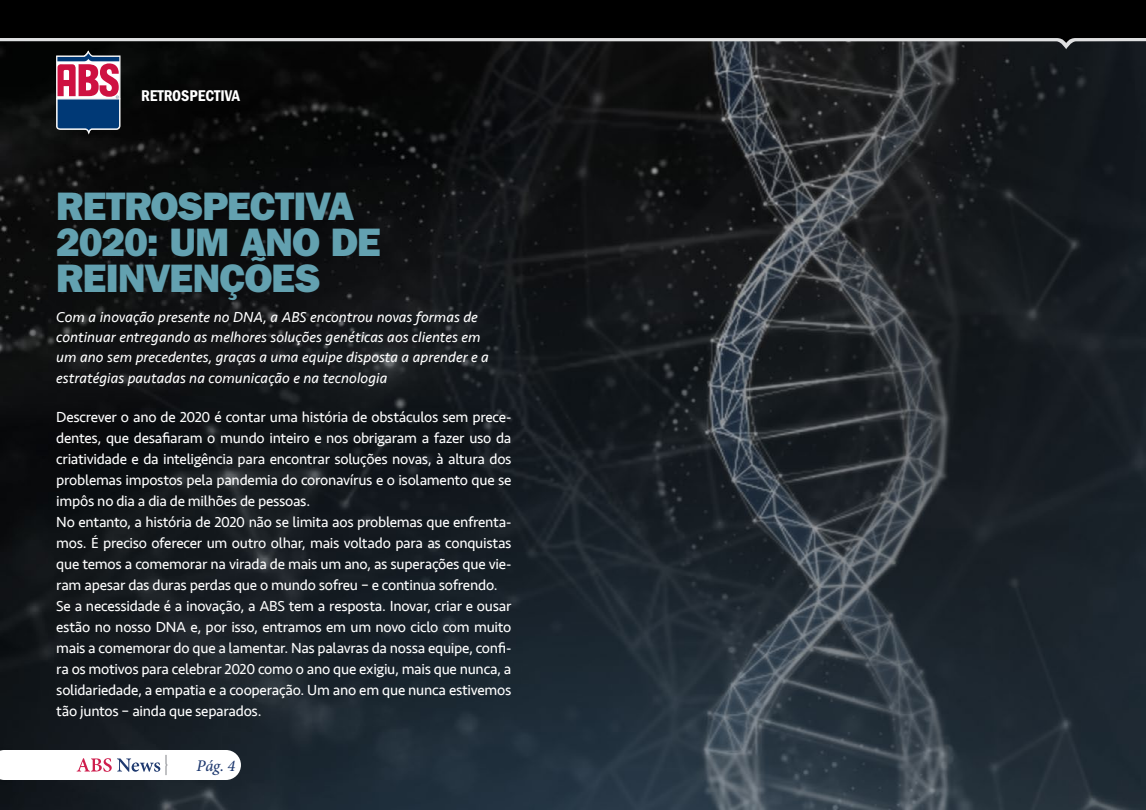
<style>
.page{position:relative;width:1146px;height:810px;background:#fff}
.page>*{position:absolute;margin:0;border:0;box-sizing:border-box;transform-origin:0 0}
.t1{font:39.9px/36px "ITC Franklin Gothic Std Hvy";letter-spacing:-.03em;color:#63a1b0}
.t2{font:italic 500 16.27px "Minion Pro";color:#1e396f}
.t3{font:16.05px "ITC Franklin Gothic Std Dm Cd";color:#fff}
.t4{font:15px/21px "Seravek";letter-spacing:-.02em;color:#fff}
.t5{font:italic 14.92px/20.4px "Seravek";color:#fff}
</style>
<div class="page">
<img style="left:0;top:133px;width:1145px;height:677px">
<div style="left:0;top:0;width:1145px;height:38px;background:#000"></div>
<svg style="left:0;top:750px;width:241px;height:30px"></svg>
<svg style="left:0;top:38px;width:1145px;height:95px;background:#1f1f22"></svg>
<p class="t3" style="left:141px;top:86px;width:100px">RETROSPECTIVA</p>
<h1 class="t1" style="left:56px;top:189px;width:326px">RETROSPECTIVA<br>2020: UM ANO DE<br>REINVENÇÕES</h1>
<p class="t5" style="left:56px;top:306px;width:434px">Com a inovação presente no DNA, a ABS encontrou novas formas de continuar entregando as melhores soluções genéticas aos clientes em um ano sem precedentes, graças a uma equipe disposta a aprender e a estratégias pautadas na comunicação e na tecnologia</p>
<p class="t4" style="left:56px;top:406px;width:456px">Descrever o ano de 2020 é contar uma história de obstáculos sem prece&shy;dentes, que desafiaram o mundo inteiro e nos obrigaram a fazer uso da criatividade e da inteligência para encontrar soluções novas, à altura dos problemas impostos pela pandemia do coronavírus e o isolamento que se impôs no dia a dia de milhões de pessoas.<br>No entanto, a história de 2020 não se limita aos problemas que enfrenta&shy;mos. É preciso oferecer um outro olhar, mais voltado para as conquistas que temos a comemorar na virada de mais um ano, as superações que vie&shy;ram apesar das duras perdas que o mundo sofreu – e continua sofrendo.<br>Se a necessidade é a inovação, a ABS tem a resposta. Inovar, criar e ousar estão no nosso DNA e, por isso, entramos em um novo ciclo com muito mais a comemorar do que a lamentar. Nas palavras da nossa equipe, confi&shy;ra os motivos para celebrar 2020 como o ano que exigiu, mais que nunca, a solidariedade, a empatia e a cooperação. Um ano em que nunca estivemos tão juntos – ainda que separados.</p>
<p class="t2" style="left:197px;top:755px;width:40px">Pág. 4</p>
</div>
